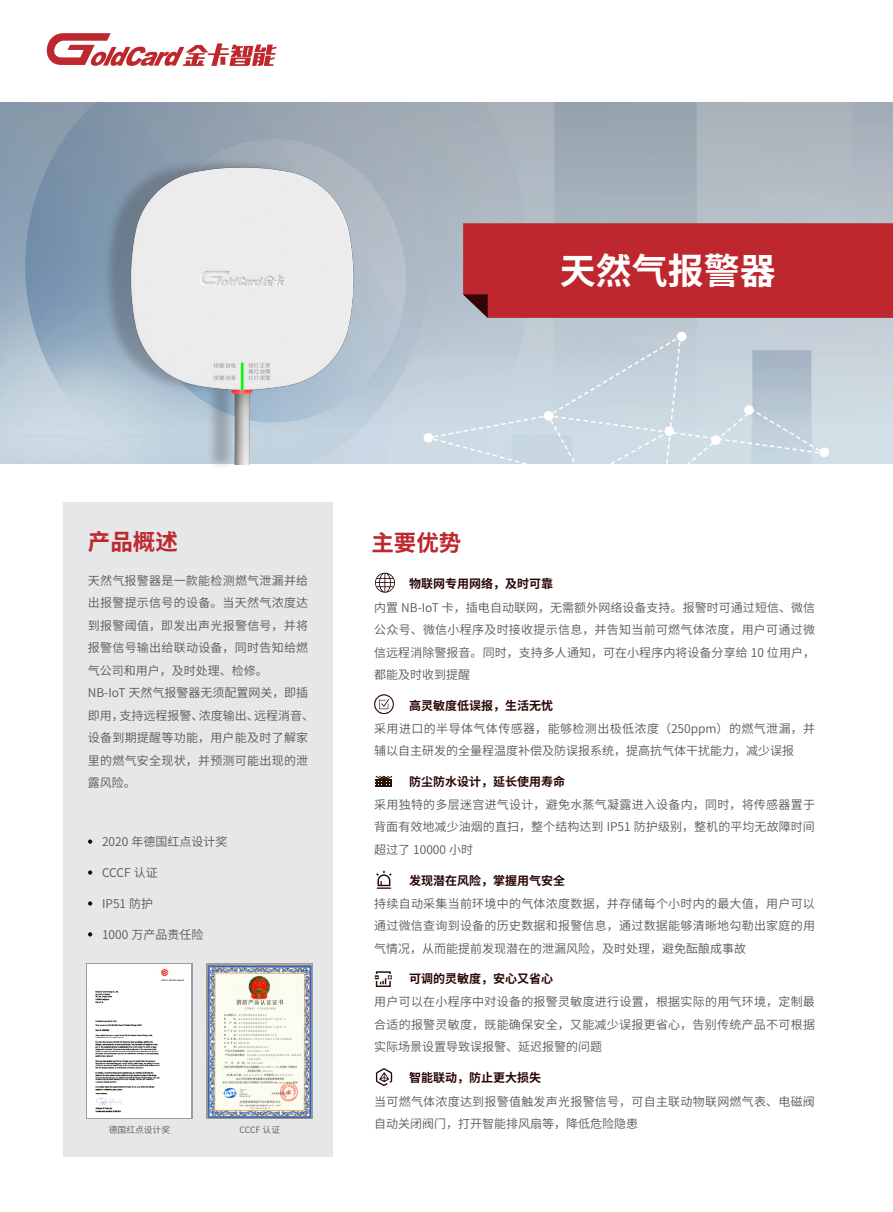
<style>
.page{position:relative;width:893px;height:1212px;background:#fff}
.page>*{position:absolute;margin:0;border:0;box-sizing:border-box;transform-origin:0 0}
.t1{font:700 36px "Source Han Sans CN";color:#fff}
.t2{font:700 22.5px "Source Han Sans CN";color:#be272d}
.t3{font:12px/22.5px "Source Han Sans CN";letter-spacing:.005em;color:#57585a;text-align:justify}
.t4{font:12px/22.5px "Source Han Sans CN";letter-spacing:.025em;color:#57585a}
.t5{font:700 12px "Source Han Sans CN";color:#2a0505}
.t6{font:8.7px "Source Han Sans CN";color:#57585a}
</style>
<div class="page">
<svg style="left:47px;top:33px;width:230px;height:14px"></svg>
<svg style="left:544px;top:334px;width:287px;height:130px;background:#c8d4dc"></svg>
<svg style="left:421px;top:336px;width:402px;height:128px;background:#c6d4dd"></svg>
<div style="left:424px;top:433px;width:9px;height:10px;background:#fff;border-radius:50%"></div>
<div style="left:544px;top:411px;width:9px;height:10px;background:#fff;border-radius:50%"></div>
<div style="left:677px;top:332px;width:9px;height:9px;background:#fff;border-radius:50%"></div>
<div style="left:664px;top:426px;width:10px;height:10px;background:#fff;border-radius:50%"></div>
<div style="left:711px;top:435px;width:10px;height:10px;background:#fff;border-radius:50%"></div>
<div style="left:744px;top:405px;width:10px;height:10px;background:#fff;border-radius:50%"></div>
<div style="left:820px;top:447px;width:9px;height:10px;background:#fff;border-radius:50%"></div>
<div style="left:463px;top:223px;width:430px;height:95px;background:#be272d"></div>
<div style="left:64px;top:502px;width:269px;height:655px;background:#e6e7e9"></div>
<svg style="left:88px;top:839px;width:4px;height:5px"></svg>
<svg style="left:88px;top:870px;width:4px;height:5px"></svg>
<svg style="left:88px;top:901px;width:4px;height:4px"></svg>
<svg style="left:88px;top:932px;width:4px;height:4px"></svg>
<svg style="left:376px;top:871px;width:16px;height:18px"></svg>
<svg style="left:376px;top:1068px;width:16px;height:18px"></svg>
<svg style="left:374px;top:694px;width:20px;height:20px"></svg>
<svg style="left:375px;top:573px;width:20px;height:20px"></svg>
<div style="left:86px;top:963px;width:107px;height:156px;background:#9b9da0"></div>
<svg style="left:207px;top:963px;width:106px;height:156px"></svg>
<div style="left:87px;top:964px;width:104px;height:154px;background:#fff"></div>
<img style="left:95px;top:968px;width:89px;height:144px">
<img style="left:208px;top:964px;width:104px;height:154px">
<img style="left:0;top:47px;width:407px;height:417px">
<svg style="left:375px;top:971px;width:17px;height:16px"></svg>
<svg style="left:375px;top:776px;width:17px;height:10px"></svg>
<h1 class="t1" style="left:560px;top:250px;width:217px">天然气报警器</h1>
<h2 class="t2" style="left:88px;top:529px;width:92px">产品概述</h2>
<h2 class="t2" style="left:371px;top:530px;width:91px">主要优势</h2>
<p class="t4" style="left:88px;top:569px;width:228px">天然气报警器是一款能检测燃气泄漏并给出报警提示信号的设备。当天然气浓度达到报警阈值，即发出声光报警信号，并将报警信号输出给联动设备，同时告知给燃气公司和用户，及时处理、检修。<br>NB-IoT 天然气报警器无须配置网关，即插即用，支持远程报警、浓度输出、远程消音、设备到期提醒等功能，用户能及时了解家里的燃气安全现状，并预测可能出现的泄露风险。</p>
<p class="t5" style="left:409px;top:576px;width:145px">物联网专用网络，及时可靠</p>
<p class="t3" style="left:374px;top:596px;width:442px">内置 NB-IoT 卡，插电自动联网，无需额外网络设备支持。报警时可通过短信、微信公众号、微信小程序及时接收提示信息，并告知当前可燃气体浓度，用户可通过微信远程消除警报音。同时，支持多人通知，可在小程序内将设备分享给 10 位用户，都能及时收到提醒</p>
<p class="t5" style="left:409px;top:698px;width:145px">高灵敏度低误报，生活无忧</p>
<p class="t3" style="left:374px;top:717px;width:442px">采用进口的半导体气体传感器，能够检测出极低浓度（250ppm）的燃气泄漏，并辅以自主研发的全量程温度补偿及防误报系统，提高抗气体干扰能力，减少误报</p>
<p class="t5" style="left:409px;top:774px;width:157px">防尘防水设计，延长使用寿命</p>
<p class="t3" style="left:102px;top:830px;width:127px">2020 年德国红点设计奖</p>
<p class="t3" style="left:102px;top:861px;width:57px">CCCF 认证</p>
<p class="t3" style="left:102px;top:892px;width:53px">IP51 防护</p>
<p class="t3" style="left:102px;top:923px;width:103px">1000 万产品责任险</p>
<p class="t3" style="left:374px;top:793px;width:442px">采用独特的多层迷宫进气设计，避免水蒸气凝露进入设备内，同时，将传感器置于背面有效地减少油烟的直扫，整个结构达到 IP51 防护级别，整机的平均无故障时间超过了 10000 小时</p>
<p class="t5" style="left:409px;top:874px;width:157px">发现潜在风险，掌握用气安全</p>
<p class="t3" style="left:374px;top:892px;width:442px">持续自动采集当前环境中的气体浓度数据，并存储每个小时内的最大值，用户可以通过微信查询到设备的历史数据和报警信息，通过数据能够清晰地勾勒出家庭的用气情况，从而能提前发现潜在的泄漏风险，及时处理，避免酝酿成事故</p>
<p class="t5" style="left:409px;top:972px;width:145px">可调的灵敏度，安心又省心</p>
<p class="t3" style="left:374px;top:991px;width:442px">用户可以在小程序中对设备的报警灵敏度进行设置，根据实际的用气环境，定制最合适的报警灵敏度，既能确保安全，又能减少误报更省心，告别传统产品不可根据实际场景设置导致误报警、延迟报警的问题</p>
<p class="t5" style="left:409px;top:1071px;width:133px">智能联动，防止更大损失</p>
<p class="t3" style="left:374px;top:1090px;width:442px">当可燃气体浓度达到报警值触发声光报警信号，可自主联动物联网燃气表、电磁阀</p>
<p class="t6" style="left:109px;top:1124px;width:63px">德国红点设计奖</p>
<p class="t6" style="left:239px;top:1124px;width:42px">CCCF 认证</p>
<p class="t3" style="left:374px;top:1113px;width:265px">自动关闭阀门，打开智能排风扇等，降低危险隐患</p>
</div>
